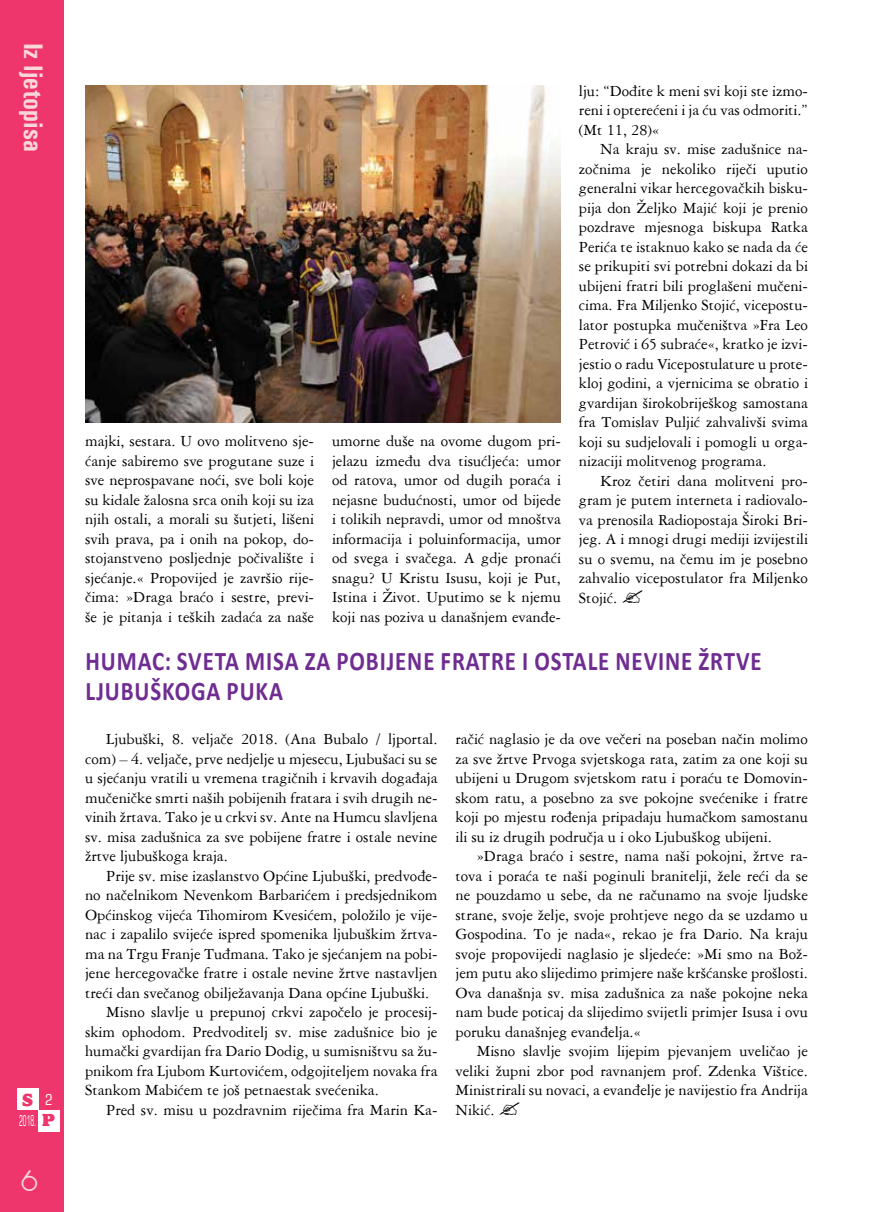
<style>
.page{position:relative;width:893px;height:1212px;background:#fff}
.page>*{position:absolute;margin:0;border:0;box-sizing:border-box;transform-origin:0 0}
.naslov_mali{font:700 27px/30px "Calibri";letter-spacing:.04em;color:#6f2c91;scale:.85 1}
.t1{font:700 condensed 27px "Univers";color:#fcd7d8}
.t2{font:27px "Andes";color:#fcd7d8}
.t3{font:800 18px "Alfredo";color:#ee366d}
.bt_11{font:16.5px/19.5px "American Garamond BT";color:#000;text-align:justify}
.t4{font:condensed 15px "Square 721 BT";color:#fff;scale:.5 1}
.t5{font:condensed 15px "Square 721 BT";color:#fff}
.s1{font-family:"Alfredo";font-weight:800;font-stretch:normal;font-size:18px;color:#ee366d}
</style>
<div class="page">
<div style="left:0;top:0;width:64px;height:1212px;background:#ee366d"></div>
<div style="left:17px;top:1089px;width:21px;height:21px;background:#fff"></div>
<div style="left:38px;top:1110px;width:22px;height:21px;background:#fff"></div>
<img style="left:85px;top:85px;width:476px;height:338px">
<h1 class="t1" style="left:50px;top:43px;width:110px;rotate:90deg">Iz ljetopisa</h1>
<p class="t3" style="left:22px;top:1090px;width:12px">S</p>
<p class="t4" style="left:19px;top:1112px;width:73px">2018. <span class="s1">P</span></p>
<p class="t5" style="left:45px;top:1090px;width:9px">2</p>
<h1 class="t2" style="left:21px;top:1169px;width:18px">6</h1>
<p class="bt_11" style="left:85px;top:431px;width:230px">majki, sestara. U ovo molitveno sje&shy;ćanje sabiremo sve progutane suze i sve neprospavane noći, sve boli koje su kidale žalosna srca onih koji su iza njih ostali, a morali su šutjeti, lišeni svih prava, pa i onih na pokop, do&shy;stojanstveno posljednje počivalište i sjećanje.« Propovijed je završio rije&shy;čima: »Draga braćo i sestre, previ&shy;še je pitanja i teških zadaća za naše</p>
<p class="bt_11" style="left:332px;top:431px;width:230px">umorne duše na ovome dugom pri&shy;jelazu između dva tisućljeća: umor od ratova, umor od dugih poraća i nejasne budućnosti, umor od bijede i tolikih nepravdi, umor od mnoštva informacija i poluinformacija, umor od svega i svačega. A gdje pronaći snagu? U Kristu Isusu, koji je Put, Istina i Život. Uputimo se k njemu koji nas poziva u današnjem evanđe-</p>
<p class="bt_11" style="left:579px;top:80px;width:230px">lju: “Dođite k meni svi koji ste izmo&shy;reni i opterećeni i ja ću vas odmoriti.” (Mt 11, 28)«</p>
<p class="bt_11" style="left:579px;top:139px;width:230px;text-indent:21px">Na kraju sv. mise zadušnice na&shy;zočnima je nekoliko riječi uputio generalni vikar hercegovačkih bisku&shy;pija don Željko Majić koji je prenio pozdrave mjesnoga biskupa Ratka Perića te istaknuo kako se nada da će se prikupiti svi potrebni dokazi da bi ubijeni fratri bili proglašeni mučeni&shy;cima. Fra Miljenko Stojić, vicepostu&shy;lator postupka mučeništva »Fra Leo Petrović i 65 subraće«, kratko je izvi&shy;jestio o radu Vicepostulature u prote&shy;kloj godini, a vjernicima se obratio i gvardijan širokobriješkog samostana fra Tomislav Puljić zahvalivši svima koji su sudjelovali i pomogli u orga&shy;nizaciji molitvenog programa.</p>
<p class="bt_11" style="left:579px;top:470px;width:230px;text-indent:21px">Kroz četiri dana molitveni pro&shy;gram je putem interneta i radiovalo&shy;va prenosila Radiopostaja Široki Bri&shy;jeg. A i mnogi drugi mediji izvijestili su o svemu, na čemu im je posebno zahvalio vicepostulator fra Miljenko Stojić.</p>
<p class="naslov_mali" style="left:85px;top:645px;width:797px">HUMAC: SVETA MISA ZA POBIJENE FRATRE I OSTALE NEVINE ŽRTVE<br>LJUBUŠKOGA PUKA</p>
<p class="bt_11" style="left:85px;top:729px;width:354px;text-indent:21px">Ljubuški, 8. veljače 2018. (Ana Bubalo / ljportal. com) – 4. veljače, prve nedjelje u mjesecu, Ljubušaci su se u sjećanju vratili u vremena tragičnih i krvavih događaja mučeničke smrti naših pobijenih fratara i svih drugih ne&shy;vinih žrtava. Tako je u crkvi sv. Ante na Humcu slavljena sv. misa zadušnica za sve pobijene fratre i ostale nevine žrtve ljubuškoga kraja.</p>
<p class="bt_11" style="left:85px;top:865px;width:354px;text-indent:21px">Prije sv. mise izaslanstvo Općine Ljubuški, predvođe&shy;no načelnikom Nevenkom Barbarićem i predsjednikom Općinskog vijeća Tihomirom Kvesićem, položilo je vije&shy;nac i zapalilo svijeće ispred spomenika ljubuškim žrtva&shy;ma na Trgu Franje Tuđmana. Tako je sjećanjem na pobi&shy;jene hercegovačke fratre i ostale nevine žrtve nastavljen treći dan svečanog obilježavanja Dana općine Ljubuški.</p>
<p class="bt_11" style="left:85px;top:1002px;width:354px;text-indent:21px">Misno slavlje u prepunoj crkvi započelo je procesij&shy;skim ophodom. Predvoditelj sv. mise zadušnice bio je humački gvardijan fra Dario Dodig, u sumisništvu sa žu&shy;pnikom fra Ljubom Kurtovićem, odgojiteljem novaka fra Stankom Mabićem te još petnaestak svećenika.</p>
<p class="bt_11" style="left:106px;top:1099px;width:333px">Pred sv. misu u pozdravnim riječima fra Marin Ka-</p>
<p class="bt_11" style="left:455px;top:729px;width:354px">račić naglasio je da ove večeri na poseban način molimo za sve žrtve Prvoga svjetskoga rata, zatim za one koji su ubijeni u Drugom svjetskom ratu i poraću te Domovin&shy;skom ratu, a posebno za sve pokojne svećenike i fratre koji po mjestu rođenja pripadaju humačkom samostanu ili su iz drugih područja u i oko Ljubuškog ubijeni.</p>
<p class="bt_11" style="left:455px;top:846px;width:354px;text-indent:21px">»Draga braćo i sestre, nama naši pokojni, žrtve ra&shy;tova i poraća te naši poginuli branitelji, žele reći da se ne pouzdamo u sebe, da ne računamo na svoje ljudske strane, svoje želje, svoje prohtjeve nego da se uzdamo u Gospodina. To je nada«, rekao je fra Dario. Na kraju svoje propovijedi naglasio je sljedeće: »Mi smo na Bož&shy;jem putu ako slijedimo primjere naše kršćanske prošlosti.<br>Ova današnja sv. misa zadušnica za naše pokojne neka nam bude poticaj da slijedimo svijetli primjer Isusa i ovu poruku današnjeg evanđelja.«</p>
<p class="bt_11" style="left:455px;top:1041px;width:354px;text-indent:21px">Misno slavlje svojim lijepim pjevanjem uveličao je veliki župni zbor pod ravnanjem prof. Zdenka Vištice.<br>Ministrirali su novaci, a evanđelje je navijestio fra Andrija Nikić.</p>
</div>
